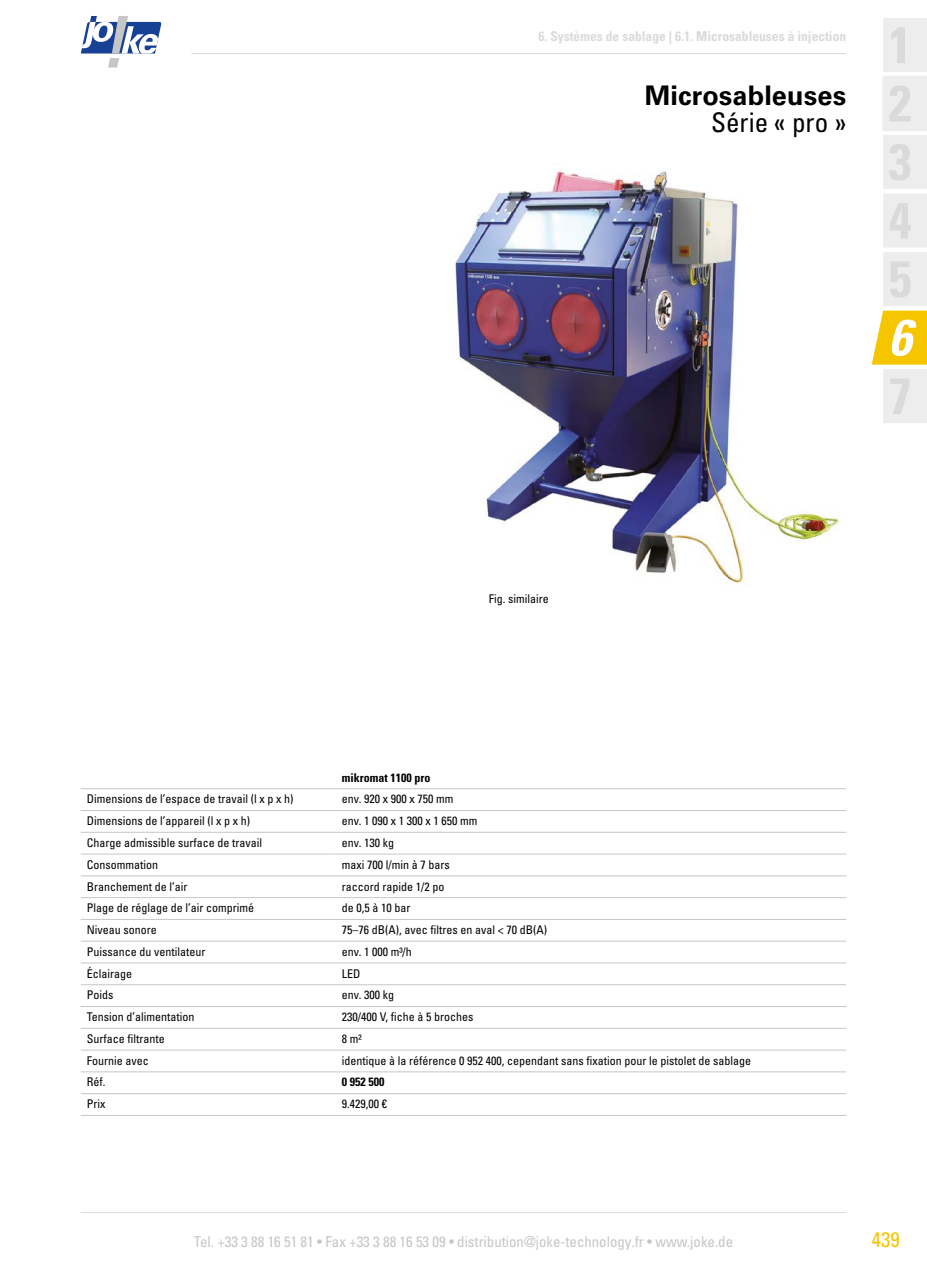
<style>
.page{position:relative;width:927px;height:1276px;background:#fff}
.page>*{position:absolute;margin:0;border:0;box-sizing:border-box;transform-origin:0 0}
.t1{font:italic 900 51px "Univers LT Pro 75";color:#fff}
.t2{font:italic 700 condensed 51px "Univers LT Pro";color:#fff}
.t3{font:700 27px "Univers LT Pro 65";letter-spacing:.005em;color:#000}
.t4{font:condensed 27px "Univers LT Pro";color:#000}
.t5{font:condensed 21px "Univers LT Pro";color:#f5c500}
.t6{font:condensed 15px "Univers LT Pro";color:#c6c6c6}
.t7{font:700 condensed 13.5px "Univers LT Pro";color:#dadada}
.t8{font:condensed 12px "Univers LT Pro";color:#000}
.t9{font:700 condensed 12px "Univers LT Pro";color:#000}
</style>
<div class="page">
<hr style="left:81px;top:1212px;width:765px;height:1px;background:#dadada">
<svg style="left:81px;top:16px;width:81px;height:52px"></svg>
<hr style="left:191px;top:53px;width:655px;height:1px;background:#dadada">
<svg style="left:871px;top:18px;width:56px;height:405px"></svg>
<img style="left:455px;top:170px;width:386px;height:414px">
<hr style="left:336px;top:1115px;width:510px;height:1px;background:#c6c6c6">
<hr style="left:81px;top:1115px;width:255px;height:1px;background:#c6c6c6">
<hr style="left:336px;top:1093px;width:510px;height:1px;background:#c6c6c6">
<hr style="left:81px;top:1093px;width:255px;height:1px;background:#c6c6c6">
<hr style="left:336px;top:1071px;width:510px;height:1px;background:#c6c6c6">
<hr style="left:81px;top:1071px;width:255px;height:1px;background:#c6c6c6">
<hr style="left:336px;top:1049px;width:510px;height:1px;background:#c6c6c6">
<hr style="left:81px;top:1049px;width:255px;height:1px;background:#c6c6c6">
<hr style="left:336px;top:1028px;width:510px;height:1px;background:#c6c6c6">
<hr style="left:81px;top:1028px;width:255px;height:1px;background:#c6c6c6">
<hr style="left:336px;top:1006px;width:510px;height:1px;background:#c6c6c6">
<hr style="left:81px;top:1006px;width:255px;height:1px;background:#c6c6c6">
<hr style="left:336px;top:984px;width:510px;height:1px;background:#c6c6c6">
<hr style="left:81px;top:984px;width:255px;height:1px;background:#c6c6c6">
<hr style="left:336px;top:962px;width:510px;height:1px;background:#c6c6c6">
<hr style="left:81px;top:962px;width:255px;height:1px;background:#c6c6c6">
<hr style="left:336px;top:941px;width:510px;height:1px;background:#c6c6c6">
<hr style="left:81px;top:941px;width:255px;height:1px;background:#c6c6c6">
<hr style="left:336px;top:919px;width:510px;height:1px;background:#c6c6c6">
<hr style="left:81px;top:919px;width:255px;height:1px;background:#c6c6c6">
<hr style="left:336px;top:897px;width:510px;height:1px;background:#c6c6c6">
<hr style="left:81px;top:897px;width:255px;height:1px;background:#c6c6c6">
<hr style="left:336px;top:875px;width:510px;height:1px;background:#c6c6c6">
<hr style="left:81px;top:875px;width:255px;height:1px;background:#c6c6c6">
<hr style="left:336px;top:853px;width:510px;height:1px;background:#c6c6c6">
<hr style="left:81px;top:853px;width:255px;height:1px;background:#c6c6c6">
<hr style="left:336px;top:832px;width:510px;height:1px;background:#c6c6c6">
<hr style="left:81px;top:832px;width:255px;height:1px;background:#c6c6c6">
<hr style="left:336px;top:810px;width:510px;height:1px;background:#c6c6c6">
<hr style="left:81px;top:810px;width:255px;height:1px;background:#c6c6c6">
<hr style="left:336px;top:788px;width:510px;height:1px;background:#c6c6c6">
<hr style="left:81px;top:788px;width:255px;height:1px;background:#c6c6c6">
<p class="t7" style="left:538px;top:27px;width:309px">6. Systèmes de sablage | 6.1. Microsableuses à injection</p>
<h2 class="t3" style="left:645px;top:79px;width:203px">Microsableuses</h2>
<h2 class="t4" style="left:711px;top:106px;width:137px">Série « pro »</h2>
<h1 class="t2" style="left:889px;top:306px;width:24px">6</h1>
<h1 class="t1" style="left:881px;top:313px;width:35px">6</h1>
<p class="t8" style="left:489px;top:591px;width:61px">Fig. similaire</p>
<p class="t9" style="left:342px;top:770px;width:90px">mikromat 1100 pro</p>
<p class="t8" style="left:87px;top:791px;width:208px">Dimensions de l’espace de travail (l x p x h)</p>
<p class="t8" style="left:342px;top:791px;width:113px">env. 920 x 900 x 750 mm</p>
<p class="t8" style="left:87px;top:813px;width:165px">Dimensions de l’appareil (l x p x h)</p>
<p class="t8" style="left:342px;top:813px;width:137px">env. 1 090 x 1 300 x 1 650 mm</p>
<p class="t8" style="left:87px;top:835px;width:177px">Charge admissible surface de travail</p>
<p class="t8" style="left:342px;top:835px;width:54px">env. 130 kg</p>
<p class="t8" style="left:87px;top:857px;width:73px">Consommation</p>
<p class="t8" style="left:342px;top:857px;width:109px">maxi 700 l/min à 7 bars</p>
<p class="t8" style="left:87px;top:878px;width:102px">Branchement de l’air</p>
<p class="t8" style="left:342px;top:878px;width:104px">raccord rapide 1/2 po</p>
<p class="t8" style="left:87px;top:900px;width:169px">Plage de réglage de l’air comprimé</p>
<p class="t8" style="left:342px;top:900px;width:70px">de 0,5 à 10 bar</p>
<p class="t8" style="left:87px;top:922px;width:71px">Niveau sonore</p>
<p class="t8" style="left:342px;top:922px;width:207px">75–76 dB(A), avec filtres en aval &lt; 70 dB(A)</p>
<p class="t8" style="left:87px;top:944px;width:120px">Puissance du ventilateur</p>
<p class="t8" style="left:342px;top:944px;width:72px">env. 1 000 m³/h</p>
<p class="t8" style="left:87px;top:965px;width:47px">Éclairage</p>
<p class="t8" style="left:342px;top:965px;width:20px">LED</p>
<p class="t8" style="left:87px;top:987px;width:28px">Poids</p>
<p class="t8" style="left:342px;top:987px;width:54px">env. 300 kg</p>
<p class="t8" style="left:87px;top:1009px;width:109px">Tension d’alimentation</p>
<p class="t8" style="left:342px;top:1009px;width:133px">230/400 V, fiche à 5 broches</p>
<p class="t8" style="left:87px;top:1031px;width:79px">Surface filtrante</p>
<p class="t8" style="left:342px;top:1031px;width:21px">8 m²</p>
<p class="t8" style="left:87px;top:1053px;width:63px">Fournie avec</p>
<p class="t8" style="left:342px;top:1053px;width:411px">identique à la référence 0 952 400, cependant sans fixation pour le pistolet de sablage</p>
<p class="t8" style="left:87px;top:1074px;width:20px">Réf.</p>
<p class="t9" style="left:342px;top:1075px;width:44px">0 952 500</p>
<p class="t8" style="left:87px;top:1096px;width:20px">Prix</p>
<p class="t8" style="left:342px;top:1096px;width:47px">9.429,00 €</p>
<p class="t6" style="left:194px;top:1232px;width:541px">Tel. +33 3 88 16 51 81 • Fax +33 3 88 16 53 09 • distribution@joke-technology.fr • www.joke.de</p>
<h3 class="t5" style="left:872px;top:1226px;width:29px">439</h3>
</div>
